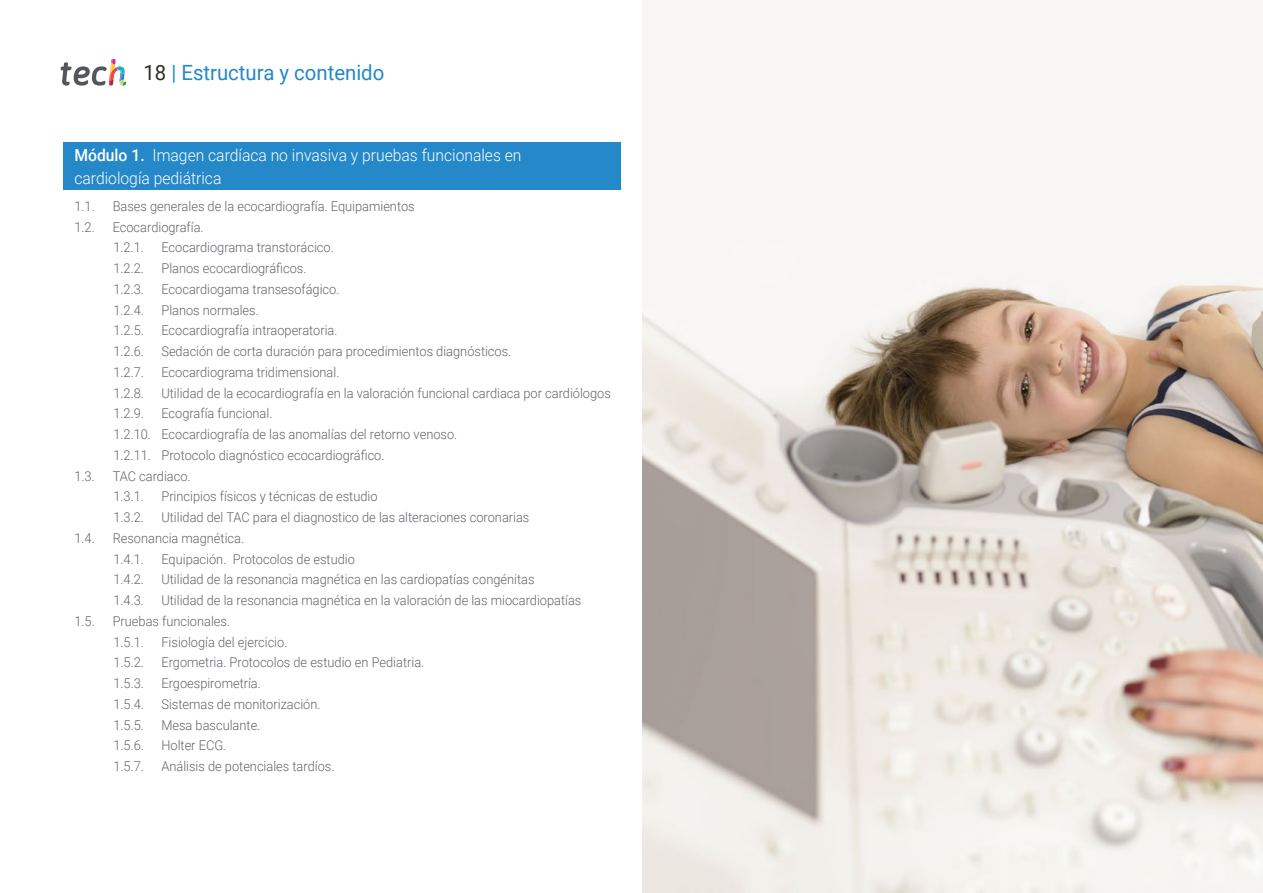
<style>
.page{position:relative;width:1263px;height:893px;background:#fff}
.page>*{position:absolute;margin:0;border:0;box-sizing:border-box;transform-origin:0 0}
.t1{font:21px "Roboto";color:#2488c9}
.t2{font:300 16.5px/22.5px "Roboto";color:#fff;scale:.95 1}
.t3{font:300 13.5px/20.7px "Roboto";color:#61646a;scale:.95 1}
.s1{color:#312e20}
.s2{font-weight:500}
</style>
<div class="page">
<div style="left:63px;top:142px;width:558px;height:48px;background:#2488c9"></div>
<img style="left:642px;top:0;width:621px;height:893px">
<svg style="left:61px;top:59px;width:65px;height:27px"></svg>
<h1 class="t1" style="left:144px;top:57px;width:242px"><span class="s1">18</span> | Estructura y contenido</h1>
<p class="t2" style="left:74px;top:143px;width:472px"><span class="s2">Módulo 1.</span> Imagen cardíaca no invasiva y pruebas funcionales en cardiología pediátrica</p>
<p class="t3" style="left:74px;top:195px;width:23px">1.1.</p>
<p class="t3" style="left:113px;top:195px;width:319px">Bases generales de la ecocardiografía. Equipamientos</p>
<p class="t3" style="left:74px;top:216px;width:23px">1.2.</p>
<p class="t3" style="left:113px;top:216px;width:97px">Ecocardiografía.<br>1.2.1.</p>
<p class="t3" style="left:161px;top:237px;width:183px">Ecocardiograma transtorácico.</p>
<p class="t3" style="left:113px;top:257px;width:34px">1.2.2.</p>
<p class="t3" style="left:161px;top:257px;width:154px">Planos ecocardiográficos.</p>
<p class="t3" style="left:113px;top:278px;width:34px">1.2.3.</p>
<p class="t3" style="left:161px;top:278px;width:189px">Ecocardiogama transesofágico.</p>
<p class="t3" style="left:113px;top:299px;width:34px">1.2.4.</p>
<p class="t3" style="left:161px;top:299px;width:104px">Planos normales.</p>
<p class="t3" style="left:113px;top:320px;width:34px">1.2.5.</p>
<p class="t3" style="left:161px;top:320px;width:187px">Ecocardiografía intraoperatoria.</p>
<p class="t3" style="left:113px;top:340px;width:34px">1.2.6.</p>
<p class="t3" style="left:161px;top:340px;width:370px">Sedación de corta duración para procedimientos diagnósticos.</p>
<p class="t3" style="left:113px;top:361px;width:34px">1.2.7.</p>
<p class="t3" style="left:161px;top:361px;width:189px">Ecocardiograma tridimensional.</p>
<p class="t3" style="left:113px;top:382px;width:34px">1.2.8.</p>
<p class="t3" style="left:161px;top:382px;width:475px">Utilidad de la ecocardiografía en la valoración funcional cardiaca por cardiólogos</p>
<p class="t3" style="left:113px;top:403px;width:34px">1.2.9.</p>
<p class="t3" style="left:113px;top:403px;width:363px;text-indent:48px">Ecografía funcional.<br>1.2.10. Ecocardiografía de las anomalías del retorno venoso.<br>1.2.11. Protocolo diagnóstico ecocardiográfico.</p>
<p class="t3" style="left:74px;top:465px;width:23px">1.3.</p>
<p class="t3" style="left:113px;top:465px;width:84px">TAC cardiaco.<br>1.3.1.</p>
<p class="t3" style="left:161px;top:486px;width:229px">Principios físicos y técnicas de estudio</p>
<p class="t3" style="left:113px;top:506px;width:34px">1.3.2.</p>
<p class="t3" style="left:161px;top:506px;width:389px">Utilidad del TAC para el diagnostico de las alteraciones coronarias</p>
<p class="t3" style="left:74px;top:527px;width:23px">1.4.</p>
<p class="t3" style="left:113px;top:527px;width:140px">Resonancia magnética.<br>1.4.1.</p>
<p class="t3" style="left:161px;top:548px;width:205px">Equipación. Protocolos de estudio</p>
<p class="t3" style="left:113px;top:569px;width:34px">1.4.2.</p>
<p class="t3" style="left:161px;top:569px;width:394px">Utilidad de la resonancia magnética en las cardiopatías congénitas</p>
<p class="t3" style="left:113px;top:589px;width:34px">1.4.3.</p>
<p class="t3" style="left:161px;top:589px;width:444px">Utilidad de la resonancia magnética en la valoración de las miocardiopatías</p>
<p class="t3" style="left:74px;top:610px;width:23px">1.5.</p>
<p class="t3" style="left:113px;top:610px;width:125px">Pruebas funcionales.<br>1.5.1.</p>
<p class="t3" style="left:161px;top:631px;width:134px">Fisiología del ejercicio.</p>
<p class="t3" style="left:113px;top:652px;width:34px">1.5.2.</p>
<p class="t3" style="left:161px;top:652px;width:278px">Ergometria. Protocolos de estudio en Pediatria.</p>
<p class="t3" style="left:113px;top:672px;width:34px">1.5.3.</p>
<p class="t3" style="left:161px;top:672px;width:106px">Ergoespirometría.</p>
<p class="t3" style="left:113px;top:693px;width:34px">1.5.4.</p>
<p class="t3" style="left:161px;top:693px;width:169px">Sistemas de monitorización.</p>
<p class="t3" style="left:113px;top:714px;width:34px">1.5.5.</p>
<p class="t3" style="left:161px;top:714px;width:106px">Mesa basculante.</p>
<p class="t3" style="left:113px;top:735px;width:34px">1.5.6.</p>
<p class="t3" style="left:161px;top:735px;width:70px">Holter ECG.</p>
<p class="t3" style="left:113px;top:755px;width:34px">1.5.7.</p>
<p class="t3" style="left:161px;top:755px;width:184px">Análisis de potenciales tardíos.</p>
</div>
